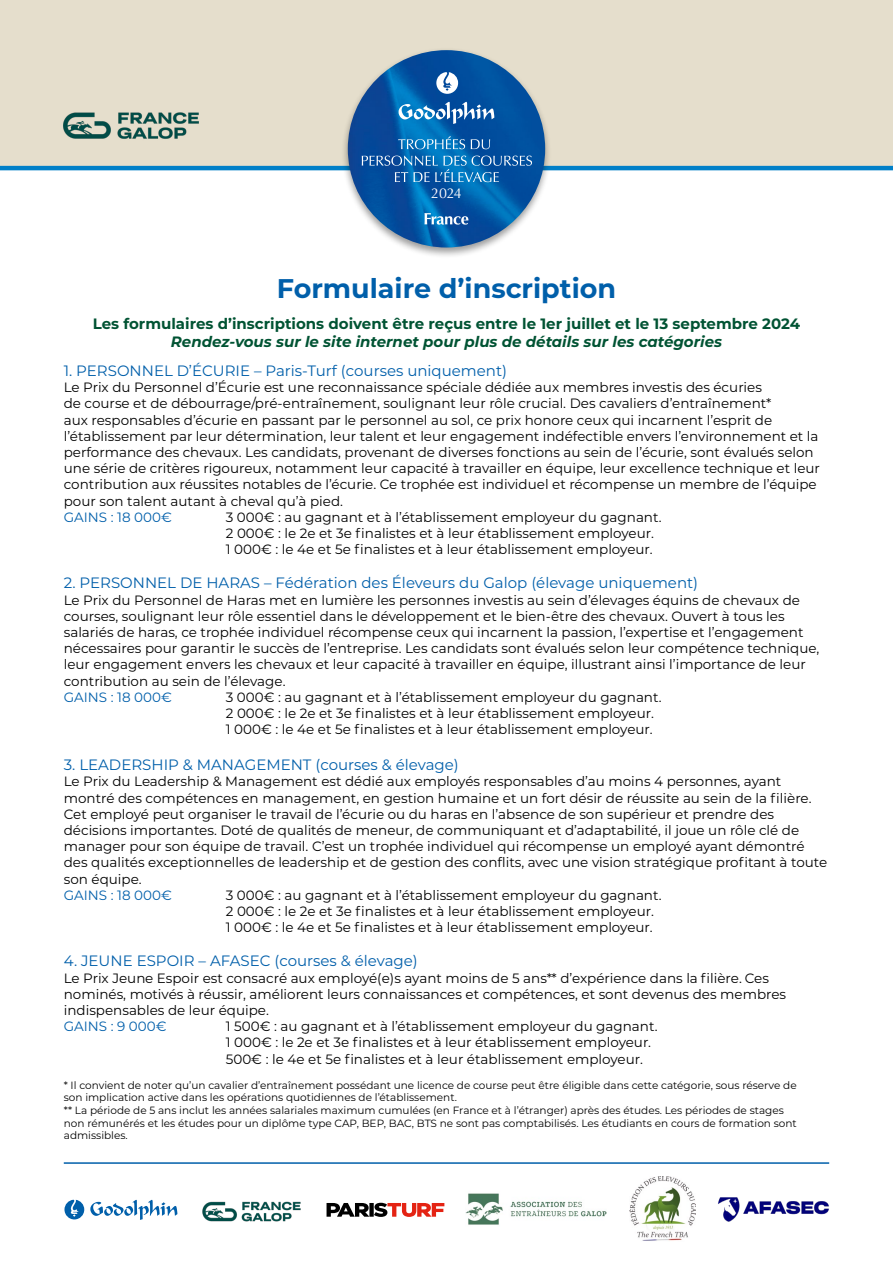
<style>
.page{position:relative;width:893px;height:1263px;background:#fff}
.page>*{position:absolute;margin:0;border:0;box-sizing:border-box;transform-origin:0 0}
.t1{font:700 27px "Montserrat";color:#005faa}
.t2{font:15px "Montserrat";color:#005faa}
.t3{font:700 15px "Montserrat";color:#005333}
.t4{font:italic 700 15px "Montserrat";color:#005333}
.t5{font:14.25px "Optima";color:#fff}
.t6{font:13.5px/16.2px "Montserrat";color:#000}
.t7{font:13.5px "Montserrat";color:#005faa}
.t8{font:10.5px/12.6px "Montserrat";color:#000}
</style>
<div class="page">
<svg style="left:64px;top:1200px;width:20px;height:19px"></svg>
<svg style="left:90px;top:1200px;width:87px;height:20px"></svg>
<div style="left:0;top:0;width:893px;height:166px;background:#e5decc"></div>
<hr style="left:0;top:166px;width:893px;height:4px;background:#007fc8">
<div style="left:341px;top:47px;width:211px;height:212px;background:#000;opacity:.4"></div>
<img style="left:348px;top:50px;width:197px;height:197px;border-radius:99px">
<svg style="left:436px;top:72px;width:22px;height:22px"></svg>
<svg style="left:399px;top:102px;width:95px;height:22px;background:#4689c1"></svg>
<svg style="left:424px;top:213px;width:44px;height:12px"></svg>
<svg style="left:398px;top:136px;width:67px;height:13px"></svg>
<svg style="left:471px;top:139px;width:19px;height:10px"></svg>
<svg style="left:362px;top:156px;width:170px;height:26px;background:#2670b3"></svg>
<hr style="left:64px;top:1162px;width:765px;height:2px;background:#005faa">
<img style="left:202px;top:1201px;width:99px;height:21px">
<img style="left:718px;top:1197px;width:111px;height:25px">
<svg style="left:327px;top:1203px;width:117px;height:14px"></svg>
<img style="left:466px;top:1193px;width:140px;height:32px">
<img style="left:629px;top:1176px;width:67px;height:65px">
<img style="left:63px;top:112px;width:136px;height:27px">
<p class="t5" style="left:431px;top:185px;width:32px">2024</p>
<h1 class="t1" style="left:277px;top:269px;width:341px">Formulaire d’inscription</h1>
<p class="t3" style="left:93px;top:313px;width:709px">Les formulaires d’inscriptions doivent être reçus entre le 1er juillet et le 13 septembre 2024</p>
<p class="t4" style="left:171px;top:331px;width:553px">Rendez-vous sur le site internet pour plus de détails sur les catégories</p>
<p class="t2" style="left:64px;top:360px;width:445px">1. PERSONNEL D’ÉCURIE – Paris-Turf (courses uniquement)</p>
<p class="t6" style="left:64px;top:379px;width:758px">Le Prix du Personnel d’Écurie est une reconnaissance spéciale dédiée aux membres investis des écuries<br>de course et de débourrage/pré-entraînement, soulignant leur rôle crucial. Des cavaliers d’entraînement*<br>aux responsables d’écurie en passant par le personnel au sol, ce prix honore ceux qui incarnent l’esprit de l’établissement par leur détermination, leur talent et leur engagement indéfectible envers l’environnement et la performance des chevaux. Les candidats, provenant de diverses fonctions au sein de l’écurie, sont évalués selon une série de critères rigoureux, notamment leur capacité à travailler en équipe, leur excellence technique et leur contribution aux réussites notables de l’écurie. Ce trophée est individuel et récompense un membre de l’équipe pour son talent autant à cheval qu’à pied.</p>
<p class="t7" style="left:64px;top:508px;width:110px">GAINS : 18 000€</p>
<p class="t6" style="left:226px;top:508px;width:437px">3 000€ : au gagnant et à l’établissement employeur du gagnant.<br>2 000€ : le 2e et 3e finalistes et à leur établissement employeur.<br>1 000€ : le 4e et 5e finalistes et à leur établissement employeur.</p>
<p class="t2" style="left:64px;top:573px;width:636px">2. PERSONNEL DE HARAS – Fédération des Éleveurs du Galop (élevage uniquement)</p>
<p class="t6" style="left:64px;top:591px;width:757px">Le Prix du Personnel de Haras met en lumière les personnes investis au sein d’élevages équins de chevaux de courses, soulignant leur rôle essentiel dans le développement et le bien-être des chevaux. Ouvert à tous les salariés de haras, ce trophée individuel récompense ceux qui incarnent la passion, l’expertise et l’engagement nécessaires pour garantir le succès de l’entreprise. Les candidats sont évalués selon leur compétence technique, leur engagement envers les chevaux et leur capacité à travailler en équipe, illustrant ainsi l’importance de leur contribution au sein de l’élevage.</p>
<p class="t7" style="left:64px;top:688px;width:110px">GAINS : 18 000€</p>
<p class="t6" style="left:226px;top:688px;width:437px">3 000€ : au gagnant et à l’établissement employeur du gagnant.<br>2 000€ : le 2e et 3e finalistes et à leur établissement employeur.<br>1 000€ : le 4e et 5e finalistes et à leur établissement employeur.</p>
<p class="t2" style="left:64px;top:755px;width:397px">3. LEADERSHIP &amp; MANAGEMENT (courses &amp; élevage)</p>
<p class="t6" style="left:64px;top:773px;width:765px">Le Prix du Leadership &amp; Management est dédié aux employés responsables d’au moins 4 personnes, ayant montré des compétences en management, en gestion humaine et un fort désir de réussite au sein de la filière.<br>Cet employé peut organiser le travail de l’écurie ou du haras en l’absence de son supérieur et prendre des décisions importantes. Doté de qualités de meneur, de communiquant et d’adaptabilité, il joue un rôle clé de manager pour son équipe de travail. C’est un trophée individuel qui récompense un employé ayant démontré des qualités exceptionnelles de leadership et de gestion des conflits, avec une vision stratégique profitant à toute son équipe.</p>
<p class="t7" style="left:64px;top:886px;width:110px">GAINS : 18 000€</p>
<p class="t6" style="left:226px;top:886px;width:437px">3 000€ : au gagnant et à l’établissement employeur du gagnant.<br>2 000€ : le 2e et 3e finalistes et à leur établissement employeur.<br>1 000€ : le 4e et 5e finalistes et à leur établissement employeur.</p>
<p class="t2" style="left:64px;top:951px;width:356px">4. JEUNE ESPOIR – AFASEC (courses &amp; élevage)</p>
<p class="t6" style="left:64px;top:969px;width:724px">Le Prix Jeune Espoir est consacré aux employé(e)s ayant moins de 5 ans** d’expérience dans la filière. Ces nominés, motivés à réussir, améliorent leurs connaissances et compétences, et sont devenus des membres indispensables de leur équipe.</p>
<p class="t7" style="left:64px;top:1017px;width:104px">GAINS : 9 000€</p>
<p class="t6" style="left:226px;top:1018px;width:433px">1 500€ : au gagnant et à l’établissement employeur du gagnant.<br>1 000€ : le 2e et 3e finalistes et à leur établissement employeur.<br>500€ : le 4e et 5e finalistes et à leur établissement employeur.</p>
<p class="t8" style="left:64px;top:1078px;width:735px">* Il convient de noter qu’un cavalier d’entraînement possédant une licence de course peut être éligible dans cette catégorie, sous réserve de son implication active dans les opérations quotidiennes de l’établissement.<br>** La période de 5 ans inclut les années salariales maximum cumulées (en France et à l’étranger) après des études. Les périodes de stages non rémunérés et les études pour un diplôme type CAP, BEP, BAC, BTS ne sont pas comptabilisés. Les étudiants en cours de formation sont admissibles.</p>
</div>
